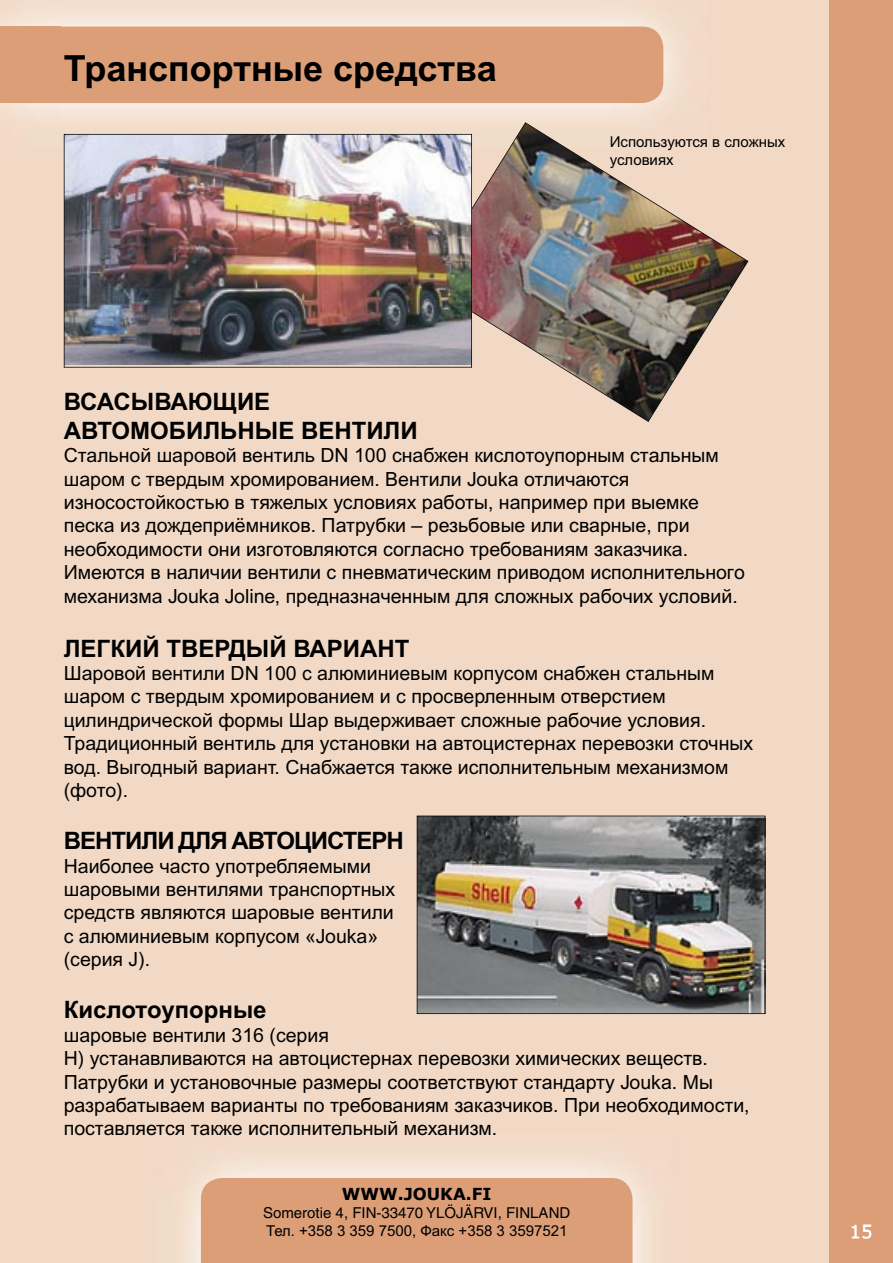
<style>
.page{position:relative;width:893px;height:1263px;background:#fff}
.page>*{position:absolute;margin:0;border:0;box-sizing:border-box;transform-origin:0 0}
.t1{font:700 36px "Arial Cyr";color:#000}
.t2{font:700 24px/28.8px "Arial Cyr";color:#000}
.t3{font:700 24px "Arial Cyr";letter-spacing:-.04em;color:#000}
.t4{font:19.5px/23.4px "Arial Cyr";color:#000}
.t5{font:18px "Verdana";color:#fff}
.t6{font:700 16.5px "Verdana";color:#000}
.t7{font:15px/18px "Arial Cyr";color:#000}
.t8{font:15px "Helvetica";color:#000}
</style>
<div class="page">
<div style="left:0;top:0;width:829px;height:1263px;background:#f1d9c5"></div>
<img style="left:0;top:0;width:709px;height:148px">
<div style="left:0;top:27px;width:663px;height:76px;background:#dc9e77;border-radius:21px"></div>
<div style="left:829px;top:0;width:64px;height:1263px;background:#dc9e77"></div>
<div style="left:0;top:27px;width:61px;height:76px;background:#dc9e77"></div>
<img style="left:157px;top:1134px;width:519px;height:129px">
<div style="left:201px;top:1178px;width:431px;height:85px;background:#dc9e77"></div>
<img style="left:425px;top:122px;width:323px;height:300px">
<img style="left:418px;top:817px;width:347px;height:196px">
<hr style="left:417px;top:816px;width:1px;height:198px;background:#000">
<hr style="left:417px;top:1013px;width:348px;height:1px;background:#000">
<hr style="left:765px;top:816px;width:1px;height:198px;background:#000">
<hr style="left:417px;top:816px;width:348px;height:1px;background:#000">
<img style="left:65px;top:135px;width:406px;height:230px">
<hr style="left:64px;top:134px;width:1px;height:233px;background:#000">
<hr style="left:64px;top:367px;width:408px;height:1px;background:#000">
<hr style="left:471px;top:134px;width:1px;height:233px;background:#000">
<hr style="left:64px;top:134px;width:408px;height:1px;background:#000">
<svg style="left:852px;top:1225px;width:19px;height:14px"></svg>
<h1 class="t1" style="left:64px;top:48px;width:435px">Транспортные средства</h1>
<p class="t7" style="left:610px;top:132px;width:177px">Используются в сложных условиях</p>
<p class="t2" style="left:64px;top:387px;width:355px">ВСАСЫВАЮЩИЕ<br>АВТОМОБИЛЬНЫЕ ВЕНТИЛИ</p>
<p class="t4" style="left:64px;top:444px;width:682px">Стальной шаровой вентиль DN 100 снабжен кислотоупорным стальным шаром с твердым хромированием. Вентили Jouka отличаются износостойкостью в тяжелых условиях работы, например при выемке песка из дождеприёмников. Патрубки – резьбовые или сварные, при необходимости они изготовляются согласно требованиям заказчика.<br>Имеются в наличии вентили с пневматическим приводом исполнительного механизма Jouka Joline, предназначенным для сложных рабочих условий.</p>
<p class="t2" style="left:64px;top:634px;width:347px">ЛЕГКИЙ ТВЕРДЫЙ ВАРИАНТ</p>
<p class="t4" style="left:64px;top:661px;width:691px">Шаровой вентили DN 100 с алюминиевым корпусом снабжен стальным шаром с твердым хромированием и с просверленным отверстием цилиндрической формы Шар выдерживает сложные рабочие условия.<br>Традиционный вентиль для установки на автоцистернах перевозки сточных вод. Выгодный вариант. Снабжается также исполнительным механизмом (фото).</p>
<p class="t3" style="left:64px;top:827px;width:342px">ВЕНТИЛИ ДЛЯ АВТОЦИСТЕРН</p>
<p class="t4" style="left:64px;top:854px;width:333px">Наиболее часто употребляемыми шаровыми вентилями транспортных средств являются шаровые вентили с алюминиевым корпусом «Jouka» (серия J).</p>
<p class="t2" style="left:64px;top:995px;width:204px">Кислотоупорные</p>
<p class="t4" style="left:64px;top:1023px;width:687px">шаровые вентили 316 (серия<br>H) устанавливаются на автоцистернах перевозки химических веществ.<br>Патрубки и установочные размеры соответствуют стандарту Jouka. Мы разрабатываем варианты по требованиям заказчиков. При необходимости, поставляется также исполнительный механизм.</p>
<p class="t6" style="left:342px;top:1184px;width:151px">WWW.JOUKA.FI</p>
<p class="t8" style="left:263px;top:1204px;width:309px">Somerotie 4, FIN-33470 YLÖJÄRVI, FINLAND</p>
<p class="t7" style="left:266px;top:1222px;width:303px">Тел. +358 3 359 7500, Факс +358 3 3597521</p>
<p class="t5" style="left:850px;top:1220px;width:24px">15</p>
</div>
